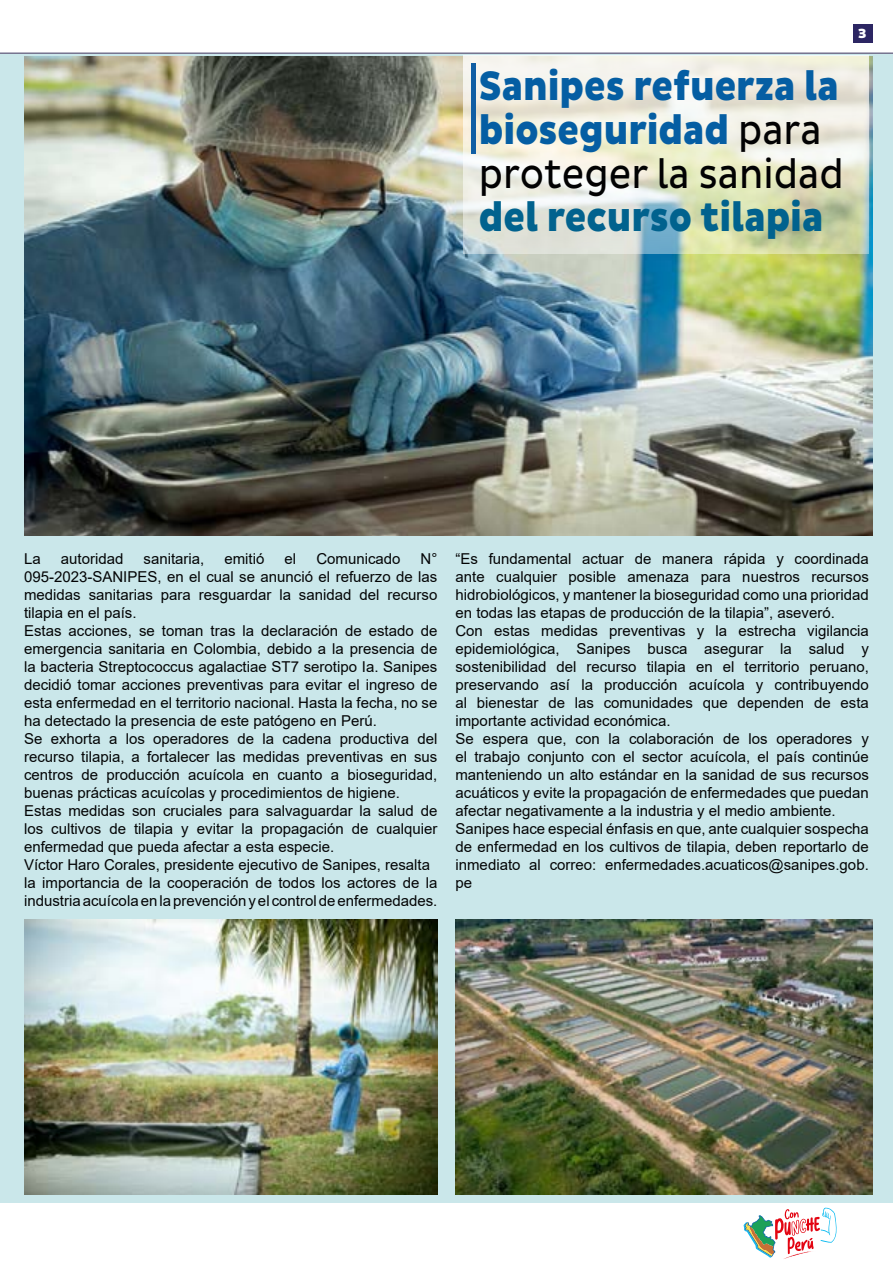
<style>
.page{position:relative;width:893px;height:1263px;background:#fff}
.page>*{position:absolute;margin:0;border:0;box-sizing:border-box;transform-origin:0 0}
.t1{font:800 42px/43.5px "Pluto Sans";color:#055ea3;scale:.87 1}
.t2{font:800 42px "Pluto Sans";color:#01628e;scale:.87 1}
.t3{font:15px/18px "Arial";color:#030405}
.t4{font:800 13.5px "Pluto Sans";color:#fff}
.s1{font-weight:400;color:#020203}
</style>
<div class="page">
<div style="left:853px;top:24px;width:20px;height:19px;background:#2c2663"></div>
<hr style="left:0;top:53px;width:893px;height:1px;background:#312e58">
<div style="left:0;top:54px;width:893px;height:1148px;background:#cae7ea"></div>
<svg style="left:743px;top:1207px;width:94px;height:52px"></svg>
<img style="left:24px;top:56px;width:849px;height:480px">
<svg style="left:463px;top:55px;width:406px;height:198px;background:#e4e7d6"></svg>
<hr style="left:472px;top:64px;width:4px;height:90px;background:#105ea4">
<img style="left:24px;top:919px;width:413px;height:276px">
<img style="left:455px;top:919px;width:418px;height:275px">
<h1 class="t1" style="left:479px;top:66px;width:421px">Sanipes refuerza la bioseguridad <span class="s1">para proteger la sanidad</span></h1>
<h1 class="t2" style="left:479px;top:193px;width:398px">del recurso tilapia</h1>
<p class="t4" style="left:858px;top:26px;width:10px">3</p>
<p class="t3" style="left:24px;top:549px;width:415px;text-indent:397px">N° 095-2023-SANIPES, en el cual se anunció el refuerzo de las medidas sanitarias para resguardar la sanidad del recurso tilapia en el país.<br>Estas acciones, se toman tras la declaración de estado de emergencia sanitaria en Colombia, debido a la presencia de la bacteria Streptococcus agalactiae ST7 serotipo Ia. Sanipes decidió tomar acciones preventivas para evitar el ingreso de esta enfermedad en el territorio nacional. Hasta la fecha, no se ha detectado la presencia de este patógeno en Perú.<br>Se exhorta a los operadores de la cadena productiva del recurso tilapia, a fortalecer las medidas preventivas en sus centros de producción acuícola en cuanto a bioseguridad, buenas prácticas acuícolas y procedimientos de higiene.<br>Estas medidas son cruciales para salvaguardar la salud de los cultivos de tilapia y evitar la propagación de cualquier enfermedad que pueda afectar a esta especie.<br>Víctor Haro Corales, presidente ejecutivo de Sanipes, resalta la importancia de la cooperación de todos los actores de la industria acuícola en la prevención y el control de enfermedades.</p>
<p class="t3" style="left:455px;top:549px;width:415px">“Es fundamental actuar de manera rápida y coordinada ante cualquier posible amenaza para nuestros recursos hidrobiológicos, y mantener la bioseguridad como una prioridad en todas las etapas de producción de la tilapia”, aseveró.<br>Con estas medidas preventivas y la estrecha vigilancia epidemiológica, Sanipes busca asegurar la salud y sostenibilidad del recurso tilapia en el territorio peruano, preservando así la producción acuícola y contribuyendo al bienestar de las comunidades que dependen de esta importante actividad económica.<br>Se espera que, con la colaboración de los operadores y el trabajo conjunto con el sector acuícola, el país continúe manteniendo un alto estándar en la sanidad de sus recursos acuáticos y evite la propagación de enfermedades que puedan afectar negativamente a la industria y el medio ambiente.<br>Sanipes hace especial énfasis en que, ante cualquier sospecha de enfermedad en los cultivos de tilapia, deben reportarlo de inmediato al correo: enfermedades.acuaticos@sanipes.gob. pe</p>
<p class="t3" style="left:24px;top:549px;width:18px">La</p>
<p class="t3" style="left:61px;top:549px;width:64px">autoridad</p>
<p class="t3" style="left:144px;top:549px;width:62px">sanitaria,</p>
<p class="t3" style="left:224px;top:549px;width:42px">emitió</p>
<p class="t3" style="left:285px;top:549px;width:13px">el</p>
<p class="t3" style="left:316px;top:549px;width:86px">Comunicado</p>
</div>
